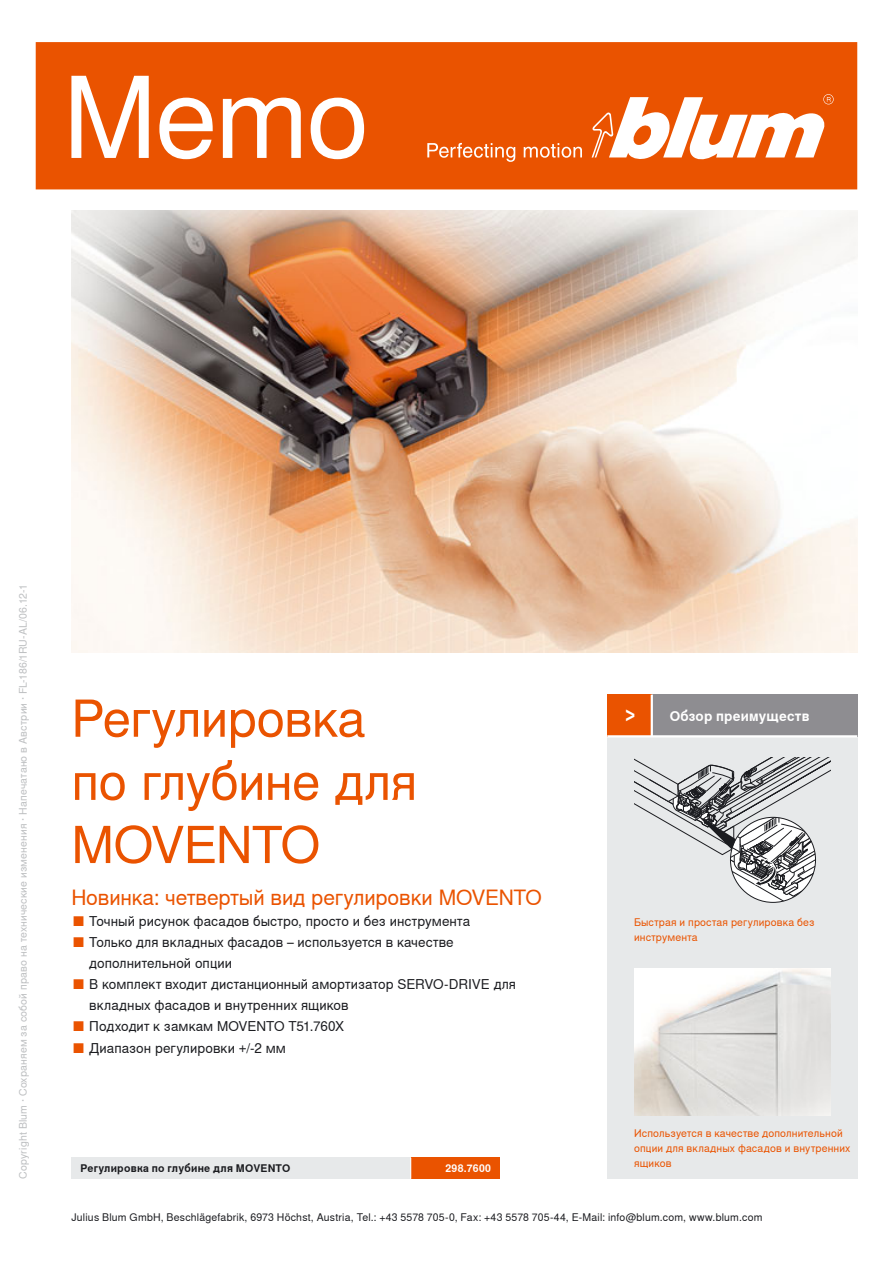
<style>
.page{position:relative;width:893px;height:1263px;background:#fff}
.page>*{position:absolute;margin:0;border:0;box-sizing:border-box;transform-origin:0 0}
.t1{font:51px/63.2px "Nimbus Sans Global";letter-spacing:-.015em;color:#ea5300}
.t2{font:700 24.3px "Nimbus Sans Global";color:#fff;scale:.7 1}
.t3{font:21px "Nimbus Sans Global";letter-spacing:-.005em;color:#ea5300}
.t4{font:13.5px/21px "Nimbus Sans Global";letter-spacing:.005em;color:#1b1c20}
.t5{font:700 13.5px "Nimbus Sans Global";letter-spacing:.015em;color:#fff}
.t6{font:10.5px "Nimbus Sans Global";letter-spacing:.02em;color:#1b1c20}
.t7{font:10.5px/15px "Nimbus Sans Global";letter-spacing:.015em;color:#ea5300}
.t8{font:10.5px "Nimbus Sans Global";letter-spacing:.015em;color:#bdbfc1}
.t9{font:700 10.5px "Nimbus Sans Global";letter-spacing:.025em;color:#1b1c20}
.t10{font:700 10.5px "Nimbus Sans Global";letter-spacing:.035em;color:#fff}
.s1{font-size:17.25px;color:#ea5300}
</style>
<div class="page">
<div style="left:36px;top:43px;width:820px;height:146px;background:#ea5300"></div>
<div style="left:36px;top:42px;width:821px;height:147px;border:2px solid #ea5300"></div>
<div style="left:607px;top:737px;width:250px;height:442px;background:#e7e9ea"></div>
<div style="left:607px;top:695px;width:45px;height:42px;background:#ea5300"></div>
<div style="left:652px;top:695px;width:205px;height:42px;background:#8e8d91"></div>
<div style="left:411px;top:1158px;width:89px;height:21px;background:#ea5300"></div>
<div style="left:71px;top:1158px;width:340px;height:21px;background:#e7e9ea"></div>
<svg style="left:592px;top:94px;width:242px;height:66px"></svg>
<svg style="left:427px;top:143px;width:88px;height:19px"></svg>
<svg style="left:524px;top:143px;width:58px;height:15px"></svg>
<img style="left:71px;top:210px;width:786px;height:442px">
<img style="left:634px;top:968px;width:196px;height:148px">
<svg style="left:634px;top:758px;width:196px;height:144px"></svg>
<svg style="left:71px;top:76px;width:293px;height:83px"></svg>
<hr style="left:607px;top:735px;width:250px;height:2px;background:#fff">
<hr style="left:651px;top:695px;width:2px;height:41px;background:#fff">
<svg style="left:410px;top:1158px;width:1px;height:21px"></svg>
<p class="t8" style="left:17px;top:1179px;width:596px;rotate:-90deg">Copyright Blum · Сохраняем за собой право на технические изменения · Напечатано в Австрии · FL-186/1RU-AL/06.12-1</p>
<h1 class="t1" style="left:71px;top:686px;width:347px">Регулировка по глубине для<br>MOVENTO</h1>
<h3 class="t3" style="left:71px;top:884px;width:472px">Новинка: четвертый вид регулировки MOVENTO</h3>
<p class="t4" style="left:71px;top:910px;width:400px"><span class="s1">■</span> Точный рисунок фасадов быстро, просто и без инструмента</p>
<p class="t4" style="left:89px;top:932px;width:366px;text-indent:-18px"><span class="s1">■</span> Только для вкладных фасадов – используется в качестве дополнительной опции</p>
<p class="t4" style="left:89px;top:974px;width:428px;text-indent:-18px"><span class="s1">■</span> В комплект входит дистанционный амортизатор SERVO-DRIVE для вкладных фасадов и внутренних ящиков</p>
<p class="t4" style="left:71px;top:1016px;width:274px"><span class="s1">■</span> Подходит к замкам MOVENTO T51.760X</p>
<p class="t4" style="left:71px;top:1037px;width:216px"><span class="s1">■</span> Диапазон регулировки +/-2 мм</p>
<p class="t9" style="left:80px;top:1162px;width:211px">Регулировка по глубине для MOVENTO</p>
<p class="t10" style="left:445px;top:1162px;width:47px">298.7600</p>
<h2 class="t2" style="left:625px;top:698px;width:16px">&gt;</h2>
<p class="t5" style="left:670px;top:707px;width:141px">Обзор преимуществ</p>
<p class="t7" style="left:634px;top:915px;width:182px">Быстрая и простая регулировка без инструмента</p>
<p class="t7" style="left:634px;top:1125px;width:218px">Используется в качестве дополнительной опции для вкладных фасадов и внутренних ящиков</p>
<p class="t6" style="left:71px;top:1210px;width:692px">Julius Blum GmbH, Beschlägefabrik, 6973 Höchst, Austria, Tel.: +43 5578 705-0, Fax: +43 5578 705-44, E-Mail: info@blum.com, www.blum.com</p>
</div>
